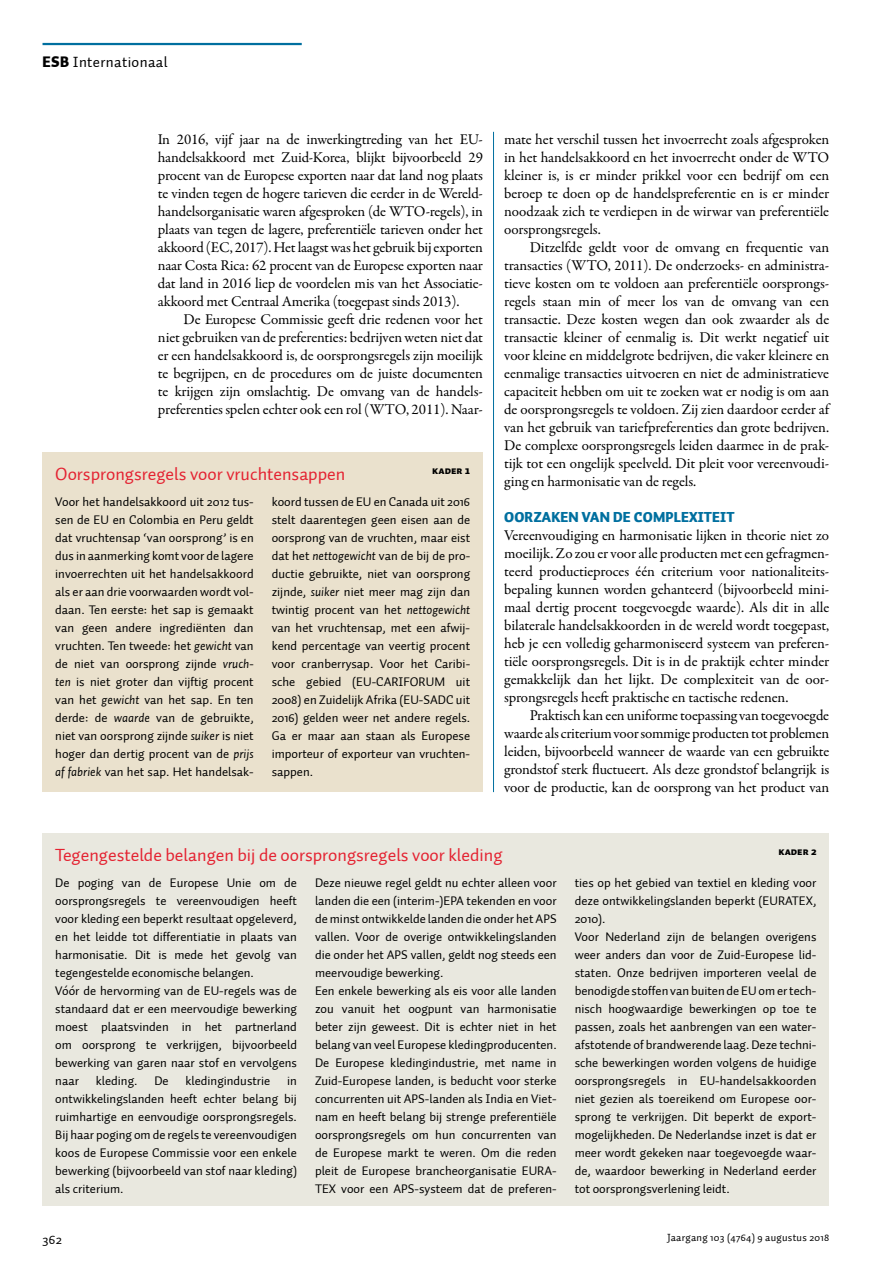
<style>
.page{position:relative;width:893px;height:1263px;background:#fff}
.page>*{position:absolute;margin:0;border:0;box-sizing:border-box;transform-origin:0 0}
.t1{font:18px "Auto 1";color:#e42231}
.t2{font:15px/18px "Garamond Premr Pro";letter-spacing:-.01em;color:#000;text-align:justify}
.t3{font:15px "Auto 1";letter-spacing:.025em;color:#000}
.t4{font:900 14.25px "Auto 1";letter-spacing:.01em;color:#006f9f}
.t5{font:13.5px "Auto 1";color:#000}
.t6{font:12.75px/18px "Auto 1";color:#000;text-align:justify}
.t7{font:10.5px "Auto 1";letter-spacing:.025em;color:#000}
.t8{font:10.5px "Auto 1 Black Sm Cp";color:#000}
.s1{font-weight:900}
.s2{font-style:italic}
</style>
<div class="page">
<hr style="left:43px;top:43px;width:259px;height:2px;background:#006f9f">
<div style="left:43px;top:453px;width:440px;height:339px;background:#eae1cd"></div>
<div style="left:43px;top:833px;width:786px;height:373px;background:#e9e8df"></div>
<hr style="left:493px;top:132px;width:1px;height:660px;background:#006f9f">
<p class="t3" style="left:43px;top:53px;width:127px"><span class="s1">ESB</span> Internationaal</p>
<p class="t2" style="left:158px;top:131px;width:327px;text-align:left">In 2016, vijf jaar na de inwerkingtreding van het EU-- handelsakkoord met Zuid-Korea, blijkt bijvoorbeeld 29 procent van de Europese exporten naar dat land nog plaats te vinden tegen de hogere tarieven die eerder in de Wereld&shy;handelsorganisatie waren afgesproken (de WTO-regels), in plaats van tegen de lagere, preferentiële tarieven onder het akkoord (EC, 2017). Het laagst was het gebruik bij exporten naar Costa Rica: 62 procent van de Europese exporten naar dat land in 2016 liep de voordelen mis van het Associatie&shy;akkoord met Centraal Amerika (toegepast sinds 2013).</p>
<p class="t2" style="left:158px;top:311px;width:327px;text-indent:26px">De Europese Commissie geeft drie redenen voor het niet gebruiken van de preferenties: bedrijven weten niet dat er een handelsakkoord is, de oorsprongsregels zijn moeilijk te begrijpen, en de procedures om de juiste documenten te krijgen zijn omslachtig. De omvang van de handels&shy;preferenties spelen echter ook een rol (WTO, 2011). Naar-</p>
<h1 class="t1" style="left:55px;top:463px;width:292px">Oorsprongsregels voor vruchtensappen</h1>
<p class="t8" style="left:432px;top:465px;width:39px">KADER 1</p>
<p class="t6" style="left:55px;top:493px;width:200px">Voor het handelsakkoord uit 2012 tus&shy;sen de EU en Colombia en Peru geldt dat vruchtensap ‘van oorsprong’ is en dus in aanmerking komt voor de lagere invoerrechten uit het handelsakkoord als er aan drie voorwaarden wordt vol&shy;daan. Ten eerste: het sap is gemaakt van geen andere ingrediënten dan vruchten. Ten tweede: het <span class="s2">gewicht</span> van de niet van oorsprong zijnde <span class="s2">vruch&shy;ten</span> is niet groter dan vijftig procent van het <span class="s2">gewicht</span> van het sap. En ten derde: de <span class="s2">waarde</span> van de gebruikte, niet van oorsprong zijnde <span class="s2">suiker</span> is niet hoger dan dertig procent van de <span class="s2">prijs af fabriek</span> van het sap. Het handelsak-</p>
<p class="t6" style="left:272px;top:493px;width:200px">koord tussen de EU en Canada uit 2016 stelt daarentegen geen eisen aan de oorsprong van de vruchten, maar eist dat het <span class="s2">nettogewicht</span> van de bij de pro&shy;ductie gebruikte, niet van oorsprong zijnde, <span class="s2">suiker</span> niet meer mag zijn dan twintig procent van het <span class="s2">nettogewicht </span>van het vruchtensap, met een afwij&shy;kend percentage van veertig procent voor cranberrysap. Voor het Caribi&shy;sche gebied (EU-CARIFORUM uit 2008) en Zuidelijk Afrika (EU-SADC uit 2016) gelden weer net andere regels.<br>Ga er maar aan staan als Europese importeur of exporteur van vruchten&shy;sappen.</p>
<p class="t2" style="left:504px;top:131px;width:326px">mate het verschil tussen het invoerrecht zoals afgesproken in het handelsakkoord en het invoerrecht onder de WTO kleiner is, is er minder prikkel voor een bedrijf om een beroep te doen op de handelspreferentie en is er minder noodzaak zich te verdiepen in de wirwar van preferentiële oorsprongsregels.</p>
<p class="t2" style="left:504px;top:239px;width:327px;text-indent:26px">Ditzelfde geldt voor de omvang en frequentie van transacties (WTO, 2011). De onderzoeks- en administra&shy;tieve kosten om te voldoen aan preferentiële oorsprongs&shy;regels staan min of meer los van de omvang van een transactie. Deze kosten wegen dan ook zwaarder als de transactie kleiner of eenmalig is. Dit werkt negatief uit voor kleine en middelgrote bedrijven, die vaker kleinere en eenmalige transacties uitvoeren en niet de administratieve capaciteit hebben om uit te zoeken wat er nodig is om aan de oorsprongsregels te voldoen. Zij zien daardoor eerder af van het gebruik van tariefpreferenties dan grote bedrijven.<br>De complexe oorsprongsregels leiden daarmee in de prak&shy;tijk tot een ongelijk speelveld. Dit pleit voor vereenvoudi&shy;ging en harmonisatie van de regels.</p>
<p class="t4" style="left:504px;top:508px;width:232px">OORZAKEN VAN DE COMPLEXITEIT</p>
<p class="t2" style="left:504px;top:527px;width:327px">Vereenvoudiging en harmonisatie lijken in theorie niet zo moeilijk. Zo zou er voor alle producten met een gefragmen&shy;teerd productieproces één criterium voor nationaliteits&shy;bepaling kunnen worden gehanteerd (bijvoorbeeld mini&shy;maal dertig procent toegevoegde waarde). Als dit in alle bilaterale handelsakkoorden in de wereld wordt toegepast, heb je een volledig geharmoniseerd systeem van preferen&shy;tiële oorsprongsregels. Dit is in de praktijk echter minder gemakkelijk dan het lijkt. De complexiteit van de oor&shy;sprongsregels heeft praktische en tactische redenen.</p>
<p class="t2" style="left:504px;top:707px;width:326px;text-indent:26px">Praktisch kan een uniforme toepassing van toegevoegde waarde als criterium voor sommige producten tot problemen leiden, bijvoorbeeld wanneer de waarde van een gebruikte grondstof sterk fluctueert. Als deze grondstof belangrijk is voor de productie, kan de oorsprong van het product van</p>
<h1 class="t1" style="left:55px;top:843px;width:449px">Tegengestelde belangen bij de oorsprongsregels voor kleding</h1>
<p class="t8" style="left:778px;top:845px;width:39px">KADER 2</p>
<p class="t6" style="left:55px;top:873px;width:243px;text-align:left">De poging van de Europese Unie om de oorsprongsregels te vereenvoudigen heeft voor kleding een beperkt resultaat opgeleverd, en het leidde tot differentiatie in plaats van harmonisatie. Dit is mede het gevolg van tegengestelde economische belangen.<br>Vóór de hervorming van de EU-regels was de standaard dat er een meervoudige bewerking moest plaatsvinden in het partnerland om oorsprong te verkrijgen, bijvoorbeeld bewerking van garen naar stof en vervolgens naar</p>
<p class="t6" style="left:315px;top:873px;width:243px;text-align:left">Deze nieuwe regel geldt nu echter alleen voor landen die een (interim-)EPA tekenden en voor de minst ontwikkelde landen die onder het APS vallen. Voor de overige ontwikkelingslanden die onder het APS vallen, geldt nog steeds een meervoudige bewerking.<br>Een enkele bewerking als eis voor alle landen zou vanuit het oogpunt van harmonisatie beter zijn geweest. Dit is echter niet in het belang van veel Europese kledingproducenten.<br>De Europese kledingindustrie, met name in Zuid-Europese landen, is beducht voor sterke concurrenten uit APS-landen als India en Viet&shy;nam en heeft belang bij strenge preferentiële oorsprongsregels om hun concurrenten van de Europese markt te weren. Om die reden pleit de Europese brancheorganisatie EURA-TEX voor een APS-systeem dat de preferen-</p>
<p class="t6" style="left:575px;top:873px;width:243px;text-align:left">ties op het gebied van textiel en kleding voor deze ontwikkelingslanden beperkt (EURATEX, 2010).<br>Voor Nederland zijn de belangen overigens weer anders dan voor de Zuid-Europese lid&shy;staten. Onze bedrijven importeren veelal de benodigde stoffen van buiten de EU om er tech&shy;nisch hoogwaardige bewerkingen op toe te passen, zoals het aanbrengen van een water&shy;afstotende of brandwerende laag. Deze techni&shy;sche bewerkingen worden volgens de huidige oorsprongsregels in EU-handelsakkoorden niet gezien als toereikend om Europese oor&shy;sprong te verkrijgen. Dit beperkt de export&shy;mogelijkheden. De Nederlandse inzet is dat er meer wordt gekeken naar toegevoegde waar&shy;de, waardoor bewerking in Nederland eerder tot oorsprongsverlening leidt.</p>
<p class="t6" style="left:96px;top:1071px;width:43px">kleding.</p>
<p class="t6" style="left:154px;top:1071px;width:16px">De</p>
<p class="t6" style="left:185px;top:1071px;width:86px">kledingindustrie</p>
<p class="t6" style="left:55px;top:1071px;width:243px;text-indent:232px">in ontwikkelingslanden heeft echter belang bij ruimhartige en eenvoudige oorsprongsregels.<br>Bij haar poging om de regels te vereenvoudigen koos de Europese Commissie voor een enkele bewerking (bijvoorbeeld van stof naar kleding) als criterium.</p>
<p class="t5" style="left:43px;top:1231px;width:21px">362</p>
<p class="t7" style="left:667px;top:1231px;width:164px">Jaargang 103 (4764) 9 augustus 2018</p>
</div>
